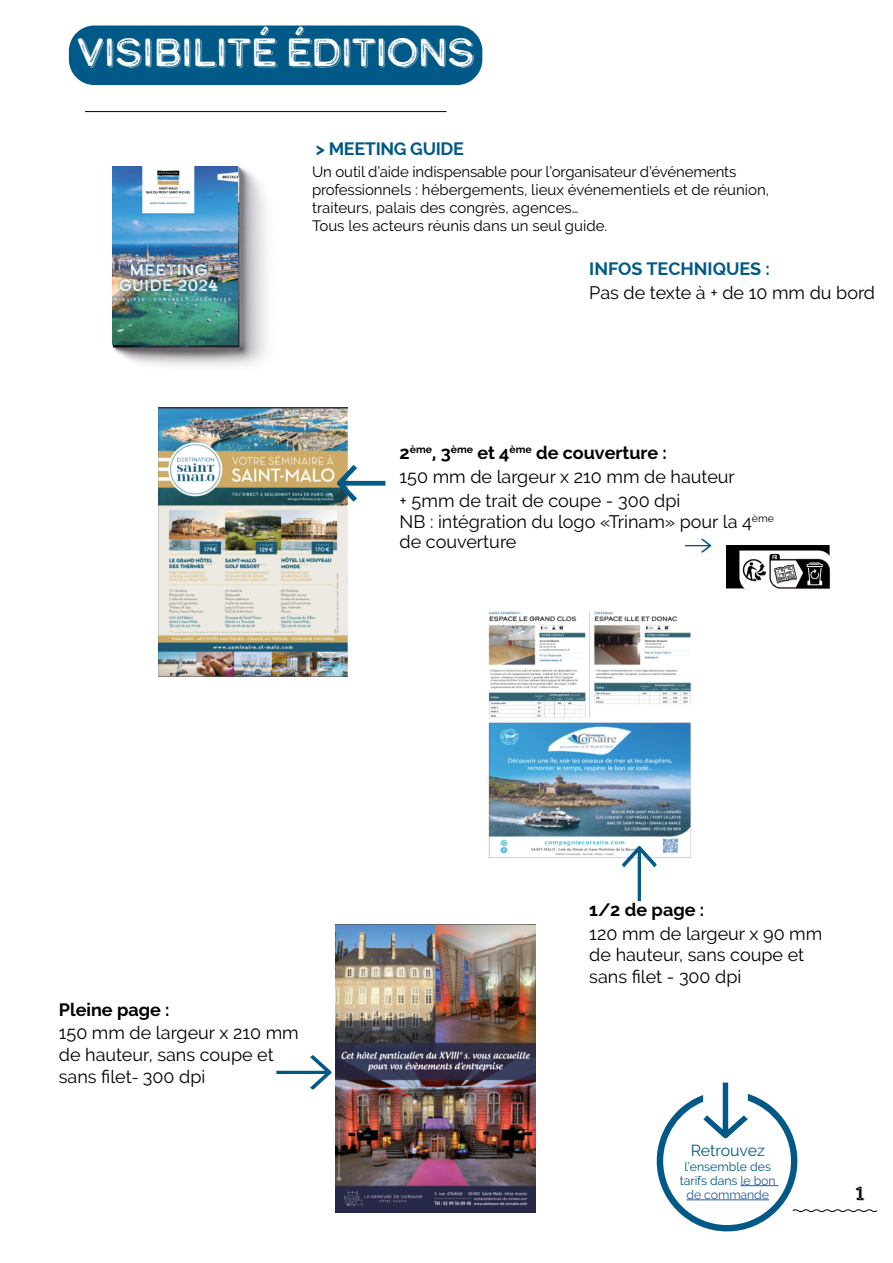
<style>
.page{position:relative;width:893px;height:1263px;background:#fff}
.page>*{position:absolute;margin:0;border:0;box-sizing:border-box;transform-origin:0 0}
.t1{font:39px "Calder Dark Grit Shadow";letter-spacing:-.06em;color:#fff}
.t2{font:19.2px "Calder Dark Grit Shadow";color:#000}
.t3{font:18px/23.7px "Raleway";color:#000}
.t4{font:700 18px "Raleway";letter-spacing:-.01em;color:#005986}
.t5{font:700 18px "Raleway";color:#000}
.t6{font:15.9px "Raleway";letter-spacing:-.005em;color:#005987}
.t7{font:15px/18px "Raleway";color:#000}
.t8{font:12.3px/14.1px "Raleway";letter-spacing:-.01em;color:#005987;text-align:center}
.s1{font-weight:700}
.s2{font-size:16.5px}
.s3{color:#275b9b}
</style>
<div class="page">
<img style="left:158px;top:408px;width:189px;height:269px">
<img style="left:488px;top:611px;width:204px;height:247px">
<svg style="left:276px;top:1055px;width:56px;height:35px"></svg>
<svg style="left:622px;top:846px;width:35px;height:55px"></svg>
<svg style="left:335px;top:464px;width:51px;height:40px"></svg>
<img style="left:112px;top:166px;width:155px;height:201px">
<img style="left:113px;top:167px;width:125px;height:178px">
<img style="left:336px;top:925px;width:199px;height:287px">
<svg style="left:657px;top:1082px;width:221px;height:149px"></svg>
<hr style="left:740px;top:1185px;width:39px;height:1px;background:#275b9b">
<hr style="left:686px;top:1199px;width:83px;height:1px;background:#275b9b">
<img style="left:727px;top:546px;width:105px;height:44px">
<svg style="left:685px;top:538px;width:26px;height:15px"></svg>
<div style="left:69px;top:26px;width:413px;height:59px;background:#005986;border-radius:26px"></div>
<hr style="left:85px;top:111px;width:361px;height:1px;background:#000">
<h1 class="t1" style="left:76px;top:26px;width:401px">VISIBILITÉ ÉDITIONS</h1>
<p class="t4" style="left:316px;top:138px;width:150px">&gt; MEETING GUIDE</p>
<p class="t7" style="left:312px;top:163px;width:459px">Un outil d’aide indispensable pour l’organisateur d’événements professionnels : hébergements, lieux événementiels et de réunion, traiteurs, palais des congrès, agences…<br>Tous les acteurs réunis dans un seul guide.</p>
<p class="t4" style="left:589px;top:258px;width:182px">INFOS TECHNIQUES :</p>
<p class="t3" style="left:589px;top:280px;width:287px">Pas de texte à + de 10 mm du bord</p>
<p class="t3" style="left:400px;top:441px;width:337px"><span class="s1">2</span><sup>ème</sup><span class="s1">, 3</span><sup>ème</sup> <span class="s1">et 4</span><sup>ème</sup> <span class="s1">de couverture :<br></span>150 mm de largeur x 210 mm de hauteur + 5mm de trait de coupe - 300 dpi</p>
<p class="t3" style="left:400px;top:512px;width:376px;line-height:19.5px">NB : intégration du logo «Trinam» pour la 4<sup>ème </sup>de couverture</p>
<p class="t5" style="left:59px;top:999px;width:112px">Pleine page :</p>
<p class="t3" style="left:59px;top:1022px;width:241px;line-height:22px">150 mm de largeur x 210 mm de hauteur, sans coupe et sans filet<span class="s2">-</span> 300 dpi</p>
<p class="t5" style="left:589px;top:899px;width:116px">1/2 de page :</p>
<p class="t3" style="left:589px;top:922px;width:235px;line-height:21.6px">120 mm de largeur x 90 mm de hauteur, sans coupe et sans filet - 300 dpi</p>
<p class="t6" style="left:691px;top:1141px;width:76px">Retrouvez</p>
<p class="t8" style="left:680px;top:1159px;width:97px">l’ensemble des tarifs dans <span class="s3">le bon de commande</span></p>
<p class="t2" style="left:855px;top:1180px;width:11px">1</p>
</div>
